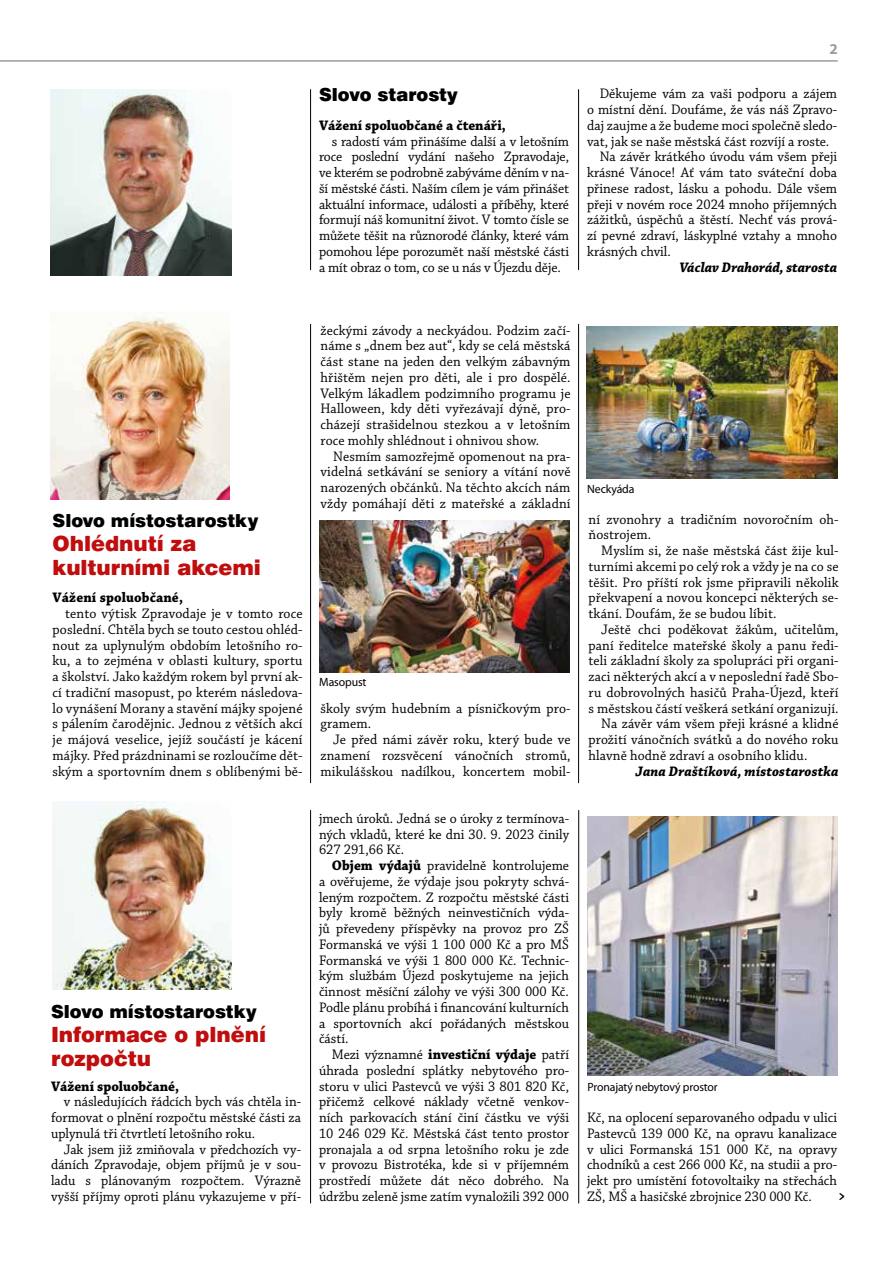
<style>
.page{position:relative;width:893px;height:1263px;background:#fff}
.page>*{position:absolute;margin:0;border:0;box-sizing:border-box;transform-origin:0 0}
.t1{font:900 21px/24px "Swiss 721 AT";letter-spacing:-.005em;color:#c00d0e}
.t2{font:900 18px "Swiss 721 AT";letter-spacing:-.005em;color:#000}
.t3{font:700 15px "Myriad Pro";color:#9d9d9c}
.t4{font:14.55px/15.8px "Chaparral Pro";letter-spacing:.005em;color:#000;text-align:justify;scale:.95 1}
.t5{font:700 14.55px "Chaparral Pro";color:#000;scale:.95 1}
.t6{font:italic 700 14.55px "Chaparral Pro";letter-spacing:.005em;color:#000;scale:.95 1}
.t7{font:12px "Myriad Pro";letter-spacing:-.01em;color:#000}
.s1{font-weight:700}
</style>
<div class="page">
<hr style="left:0;top:60px;width:838px;height:2px;background:#9d9d9c">
<img style="left:50px;top:89px;width:182px;height:187px">
<img style="left:51px;top:317px;width:178px;height:183px">
<hr style="left:578px;top:89px;width:1px;height:181px;background:#000">
<hr style="left:310px;top:89px;width:1px;height:181px;background:#000">
<hr style="left:578px;top:810px;width:1px;height:393px;background:#000">
<hr style="left:310px;top:810px;width:1px;height:393px;background:#000">
<img style="left:53px;top:801px;width:178px;height:189px">
<hr style="left:578px;top:324px;width:1px;height:459px;background:#000">
<hr style="left:310px;top:324px;width:1px;height:459px;background:#000">
<img style="left:319px;top:521px;width:250px;height:152px">
<img style="left:587px;top:326px;width:250px;height:152px">
<img style="left:587px;top:816px;width:251px;height:260px">
<p class="t2" style="left:319px;top:83px;width:140px">Slovo starosty</p>
<p class="t5" style="left:319px;top:117px;width:198px">Vážení spoluobčané a čtenáři,</p>
<p class="t4" style="left:319px;top:134px;width:265px;text-indent:13px">s radostí vám přinášíme další a v letošním roce poslední vydání našeho Zpravodaje, ve kterém se podrobně zabýváme děním v na&shy;ší městské části. Naším cílem je vám přinášet aktuální informace, události a příběhy, které formují náš komunitní život. V tomto čísle se můžete těšit na různorodé články, které vám pomohou lépe porozumět naší městské části a mít obraz o tom, co se u nás v Újezdu děje.</p>
<p class="t3" style="left:829px;top:40px;width:10px">2</p>
<p class="t4" style="left:600px;top:86px;width:251px">Děkujeme vám za vaši podporu a zájem</p>
<p class="t4" style="left:587px;top:102px;width:265px">o místní dění. Doufáme, že vás náš Zpravo-</p>
<p class="t4" style="left:587px;top:118px;width:265px">daj zaujme a že budeme moci společně sledo-</p>
<p class="t4" style="left:587px;top:134px;width:257px">vat, jak se naše městská část rozvíjí a roste.</p>
<p class="t4" style="left:600px;top:149px;width:251px">Na závěr krátkého úvodu vám všem přeji</p>
<p class="t4" style="left:587px;top:165px;width:265px">krásné Vánoce! Ať vám tato sváteční doba</p>
<p class="t4" style="left:587px;top:181px;width:265px">přinese radost, lásku a pohodu. Dále všem</p>
<p class="t4" style="left:587px;top:197px;width:265px">přeji v novém roce 2024 mnoho příjemných</p>
<p class="t4" style="left:587px;top:212px;width:265px">zážitků, úspěchů a štěstí. Nechť vás prová-</p>
<p class="t4" style="left:587px;top:228px;width:265px">zí pevné zdraví, láskyplné vztahy a mnoho</p>
<p class="t4" style="left:587px;top:244px;width:90px">krásných chvil.</p>
<p class="t6" style="left:679px;top:258px;width:168px">Václav Drahorád, starosta</p>
<p class="t2" style="left:53px;top:510px;width:207px">Slovo místostarostky</p>
<h1 class="t1" style="left:53px;top:532px;width:210px">Ohlédnutí za kulturními akcemi</h1>
<p class="t5" style="left:53px;top:589px;width:139px">Vážení spoluobčané,</p>
<p class="t4" style="left:53px;top:606px;width:265px;text-indent:13px">tento výtisk Zpravodaje je v tomto roce poslední. Chtěla bych se touto cestou ohléd&shy;nout za uplynulým obdobím letošního ro&shy;ku, a to zejména v oblasti kultury, sportu a školství. Jako každým rokem byl první ak&shy;cí tradiční masopust, po kterém následova&shy;lo vynášení Morany a stavění májky spojené s pálením čarodějnic. Jednou z větších akcí je májová veselice, jejíž součástí je kácení májky. Před prázdninami se rozloučíme dět&shy;ským a sportovním dnem s oblíbenými bě-</p>
<p class="t2" style="left:51px;top:1000px;width:207px">Slovo místostarostky</p>
<h1 class="t1" style="left:51px;top:1022px;width:217px">Informace o plnění rozpočtu</h1>
<p class="t5" style="left:51px;top:1077px;width:136px">Vážení spoluobčané,</p>
<p class="t4" style="left:51px;top:1094px;width:265px;text-indent:13px">v následujících řádcích bych vás chtěla in&shy;formovat o plnění rozpočtu městské části za uplynulá tři čtvrtletí letošního roku.</p>
<p class="t4" style="left:51px;top:1142px;width:265px;text-indent:13px">Jak jsem již zmiňovala v předchozích vy&shy;dáních Zpravodaje, objem příjmů je v sou&shy;ladu s plánovaným rozpočtem. Výrazně vyšší příjmy oproti plánu vykazujeme v pří-</p>
<p class="t4" style="left:321px;top:323px;width:265px">žeckými závody a neckyádou. Podzim začí&shy;náme s „dnem bez aut“, kdy se celá městská část stane na jeden den velkým zábavným hřištěm nejen pro děti, ale i pro dospělé.<br>Velkým lákadlem podzimního programu je Halloween, kdy děti vyřezávají dýně, pro&shy;cházejí strašidelnou stezkou a v letošním roce mohly shlédnout i ohnivou show.</p>
<p class="t4" style="left:321px;top:449px;width:265px;text-indent:13px">Nesmím samozřejmě opomenout na pra&shy;videlná setkávání se seniory a vítání nově narozených občánků. Na těchto akcích nám vždy pomáhají děti z mateřské a základní</p>
<p class="t7" style="left:319px;top:676px;width:49px">Masopust</p>
<p class="t4" style="left:321px;top:701px;width:265px">školy svým hudebním a písničkovým pro&shy;gramem.</p>
<p class="t4" style="left:321px;top:732px;width:265px;text-indent:13px">Je před námi závěr roku, který bude ve znamení rozsvěcení vánočních stromů, mikulášskou nadílkou, koncertem mobil-</p>
<p class="t4" style="left:319px;top:811px;width:265px">jmech úroků. Jedná se o úroky z termínova&shy;ných vkladů, které ke dni 30. 9. 2023 činily 627 291,66 Kč.</p>
<p class="t4" style="left:319px;top:858px;width:265px;text-indent:13px"><span class="s1">Objem výdajů</span> pravidelně kontrolujeme a ověřujeme, že výdaje jsou pokryty schvá&shy;leným rozpočtem. Z rozpočtu městské části byly kromě běžných neinvestičních výda&shy;jů převedeny příspěvky na provoz pro ZŠ Formanská ve výši 1 100 000 Kč a pro MŠ Formanská ve výši 1 800 000 Kč. Technic&shy;kým službám Újezd poskytujeme na jejich činnost měsíční zálohy ve výši 300 000 Kč.<br>Podle plánu probíhá i financování kulturních a sportovních akcí pořádaných městskou částí.</p>
<p class="t4" style="left:319px;top:1047px;width:265px;text-indent:13px">Mezi významné <span class="s1">investiční výdaje</span> patří úhrada poslední splátky nebytového pro&shy;storu v ulici Pastevců ve výši 3 801 820 Kč, přičemž celkové náklady včetně venkov&shy;ních parkovacích stání činí částku ve výši 10 246 029 Kč. Městská část tento prostor pronajala a od srpna letošního roku je zde v provozu Bistrotéka, kde si v příjemném prostředí můžete dát něco dobrého. Na údržbu zeleně jsme zatím vynaložili 392 000</p>
<p class="t7" style="left:587px;top:482px;width:49px">Neckyáda</p>
<p class="t4" style="left:588px;top:512px;width:265px">ní zvonohry a tradičním novoročním oh&shy;ňostrojem.</p>
<p class="t4" style="left:588px;top:543px;width:265px;text-indent:13px">Myslím si, že naše městská část žije kul&shy;turními akcemi po celý rok a vždy je na co se těšit. Pro příští rok jsme připravili několik překvapení a novou koncepci některých se&shy;tkání. Doufám, že se budou líbit.</p>
<p class="t4" style="left:601px;top:622px;width:251px">Ještě chci poděkovat žákům, učitelům,</p>
<p class="t4" style="left:588px;top:638px;width:265px">paní ředitelce mateřské školy a panu ředi-</p>
<p class="t4" style="left:588px;top:653px;width:265px">teli základní školy za spolupráci při organi-</p>
<p class="t4" style="left:588px;top:669px;width:265px">zaci některých akcí a v neposlední řadě Sbo-</p>
<p class="t4" style="left:588px;top:685px;width:265px">ru dobrovolných hasičů Praha-Újezd, kteří</p>
<p class="t4" style="left:588px;top:701px;width:265px">s městskou částí veškerá setkání organizují.</p>
<p class="t4" style="left:601px;top:716px;width:251px">Na závěr vám všem přeji krásné a klidné</p>
<p class="t4" style="left:588px;top:732px;width:265px">prožití vánočních svátků a do nového roku</p>
<p class="t4" style="left:588px;top:748px;width:232px">hlavně hodně zdraví a osobního klidu.</p>
<p class="t6" style="left:635px;top:762px;width:215px">Jana Draštíková, místostarostka</p>
<p class="t7" style="left:587px;top:1080px;width:132px">Pronajatý nebytový prostor</p>
<p class="t4" style="left:587px;top:1110px;width:265px">Kč, na oplocení separovaného odpadu v ulici Pastevců 139 000 Kč, na opravu kanalizace v ulici Formanská 151 000 Kč, na opravy chodníků a cest 266 000 Kč, na studii a pro&shy;jekt pro umístění fotovoltaiky na střechách ZŠ, MŠ a hasičské zbrojnice 230 000 Kč.</p>
<p class="t5" style="left:838px;top:1187px;width:10px">&gt;</p>
</div>
